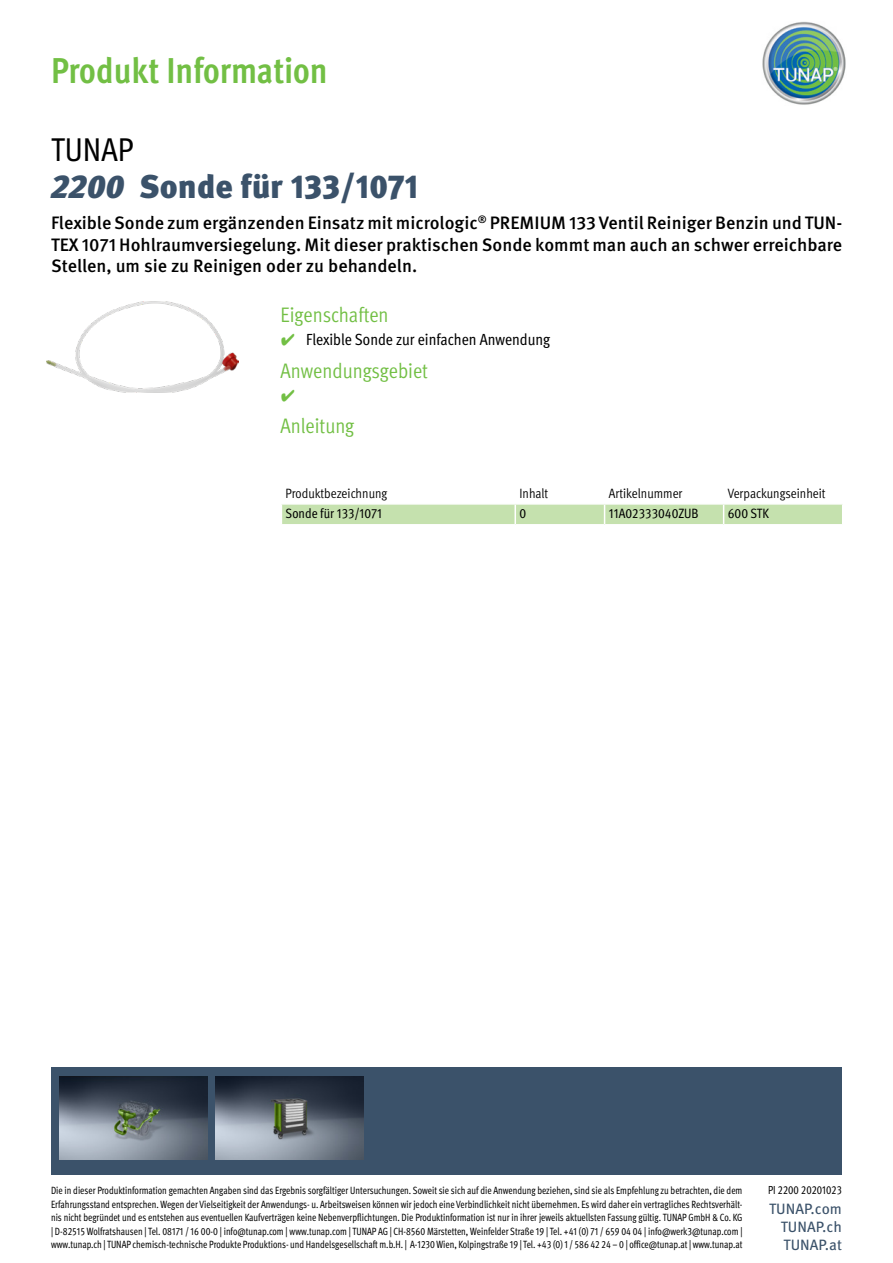
<style>
.page{position:relative;width:893px;height:1263px;background:#fff}
.page>*{position:absolute;margin:0;border:0;box-sizing:border-box;transform-origin:0 0}
.t1{font:700 condensed 36px "Meta Pro";color:#72bf44}
.t2{font:900 33px "Meta Pro";color:#3b526a}
.t3{font:condensed 33px "Meta Pro";color:#000}
.t4{font:condensed 21px "Meta Pro";color:#72bf44}
.t5{font:500 18px/21.6px "Meta Pro";color:#000;text-align:justify}
.t6{font:condensed 16.2px "Meta Pro";color:#000}
.t7{font:16.2px "Wuerth Global";color:#72bf44}
.t8{font:15px/18px "Meta Pro";color:#3b526a;text-align:justify}
.t9{font:condensed 13.5px "Meta Pro";color:#000}
.t10{font:condensed 13.5px "Meta Pro";color:#000}
.t11{font:condensed 11.7px "Meta Pro";color:#000;scale:.92 1}
.t12{font:condensed 10.5px/13.5px "Meta Pro";color:#000;text-align:justify;scale:.92 1}
.s1{font-style:italic}
.s2{font-family:"Wuerth Global";font-stretch:normal;color:#72bf44}
</style>
<div class="page">
<img style="left:762px;top:21px;width:84px;height:84px">
<div style="left:51px;top:1068px;width:790px;height:107px;background:#3b526a"></div>
<img style="left:59px;top:1076px;width:148px;height:83px">
<img style="left:216px;top:1076px;width:148px;height:83px">
<img style="left:47px;top:301px;width:191px;height:91px">
<svg style="left:281px;top:504px;width:562px;height:21px"></svg>
<hr style="left:724px;top:524px;width:119px;height:1px;background:#fff">
<h1 class="t1" style="left:51px;top:43px;width:278px">Produkt Information</h1>
<h2 class="t3" style="left:51px;top:125px;width:84px">TUNAP</h2>
<h2 class="t2" style="left:51px;top:161px;width:369px"><span class="s1">2200</span> Sonde für 133/1071</h2>
<p class="t5" style="left:51px;top:211px;width:793px">Flexible Sonde zum ergänzenden Einsatz mit micrologic<sup>®</sup> PREMIUM 133 Ventil Reiniger Benzin und TUN-TEX 1071 Hohlraumversiegelung. Mit dieser praktischen Sonde kommt man auch an schwer erreichbare Stellen, um sie zu Reinigen oder zu behandeln.</p>
<h3 class="t4" style="left:281px;top:299px;width:109px">Eigenschaften</h3>
<h3 class="t6" style="left:281px;top:327px;width:271px"><span class="s2">✔</span> Flexible Sonde zur einfachen Anwendung</h3>
<h3 class="t4" style="left:281px;top:355px;width:149px">Anwendungsgebiet</h3>
<h3 class="t7" style="left:281px;top:386px;width:16px">✔</h3>
<h3 class="t4" style="left:281px;top:411px;width:75px">Anleitung</h3>
<p class="t9" style="left:286px;top:483px;width:103px">Produktbezeichnung</p>
<p class="t9" style="left:519px;top:483px;width:30px">Inhalt</p>
<p class="t9" style="left:609px;top:483px;width:75px">Artikelnummer</p>
<p class="t9" style="left:728px;top:483px;width:99px">Verpackungseinheit</p>
<p class="t10" style="left:286px;top:504px;width:98px">Sonde für 133/1071</p>
<p class="t10" style="left:519px;top:504px;width:8px">0</p>
<p class="t10" style="left:609px;top:504px;width:91px">11A02333040ZUB</p>
<p class="t10" style="left:728px;top:504px;width:43px">600 STK</p>
<p class="t12" style="left:51px;top:1183px;width:753px">Die in dieser Produktinformation gemachten Angaben sind das Ergebnis sorgfältiger Untersuchungen. Soweit sie sich auf die Anwendung beziehen, sind sie als Empfehlung zu betrachten, die dem Erfahrungsstand entsprechen. Wegen der Vielseitigkeit der Anwendungs- u. Arbeitsweisen können wir jedoch eine Verbindlichkeit nicht übernehmen. Es wird daher ein vertragliches Rechtsverhält&shy;nis nicht begründet und es entstehen aus eventuellen Kaufverträgen keine Nebenverpflichtungen. Die Produktinformation ist nur in ihrer jeweils aktuellsten Fassung gültig. TUNAP GmbH &amp; Co. KG | D-82515 Wolfratshausen | Tel. 08171 / 16 00-0 | info@tunap.com | www.tunap.com | TUNAP AG | CH-8560 Märstetten, Weinfelder Straße 19 | Tel. +41 (0) 71 / 659 04 04 | info@werk3@tunap.com | www.tunap.ch | TUNAP chemisch-technische Produkte Produktions- und Handelsgesellschaft m.b.H. | A-1230 Wien, Kolpingstraße 19 | Tel. +43 (0) 1 / 586 42 24 – 0 | office@tunap.at | www.tunap.at</p>
<p class="t11" style="left:768px;top:1181px;width:82px">PI 2200 20201023</p>
<h3 class="t8" style="left:781px;top:1199px;width:63px;text-indent:-12px">TUNAP.com TUNAP.ch TUNAP.at</h3>
</div>
